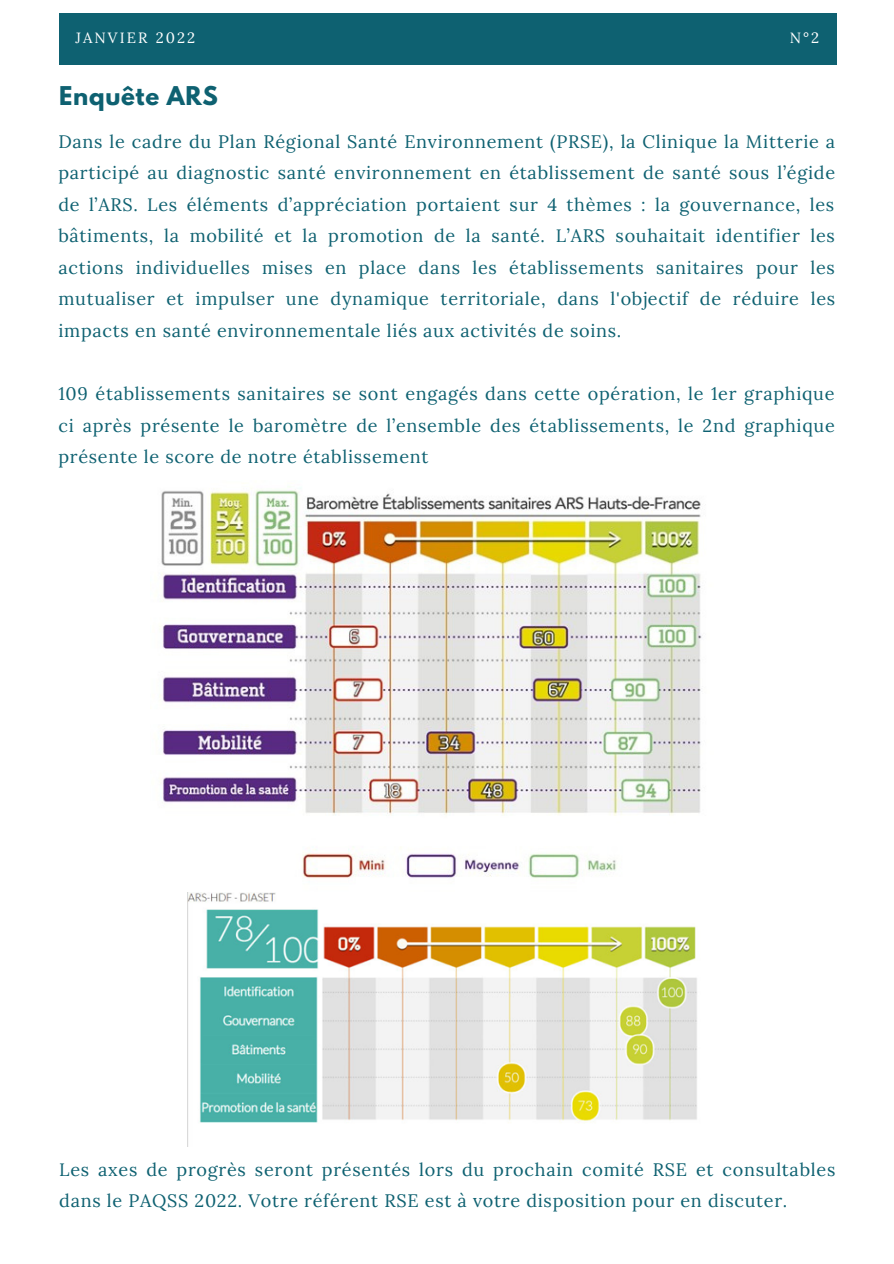
<style>
.page{position:relative;width:894px;height:1264px;background:#fff}
.page>*{position:absolute;margin:0;border:0;box-sizing:border-box;transform-origin:0 0}
.t1{font:700 22.95px "League Spartan";letter-spacing:.03em;color:#0e6171}
.t2{font:18px/31.5px "Lora";letter-spacing:.04em;color:#0e6171;text-align:justify}
.t3{font:14.85px "Lora";letter-spacing:.14em;color:#fff}
</style>
<div class="page">
<div style="left:59px;top:14px;width:777px;height:51px;background:#0e6171"></div>
<img style="left:160px;top:486px;width:542px;height:392px">
<img style="left:187px;top:892px;width:510px;height:254px">
<p class="t3" style="left:75px;top:28px;width:121px">JANVIER 2022</p>
<p class="t3" style="left:789px;top:28px;width:31px">N°2</p>
<p class="t1" style="left:59px;top:84px;width:160px">Enquête ARS</p>
<p class="t2" style="left:58px;top:125px;width:778px">Dans le cadre du Plan Régional Santé Environnement (PRSE), la Clinique la Mitterie a participé au diagnostic santé environnement en établissement de santé sous l’égide de l’ARS. Les éléments d’appréciation portaient sur 4 thèmes : la gouvernance, les bâtiments, la mobilité et la promotion de la santé. L’ARS souhaitait identifier les actions individuelles mises en place dans les établissements sanitaires pour les mutualiser et impulser une dynamique territoriale, dans l'objectif de réduire les impacts en santé environnementale liés aux activités de soins.</p>
<p class="t2" style="left:58px;top:377px;width:777px">109 établissements sanitaires se sont engagés dans cette opération, le 1er graphique ci après présente le baromètre de l’ensemble des établissements, le 2nd graphique présente le score de notre établissement</p>
<p class="t2" style="left:59px;top:1153px;width:777px">Les axes de progrès seront présentés lors du prochain comité RSE et consultables dans le PAQSS 2022. Votre référent RSE est à votre disposition pour en discuter.</p>
</div>
